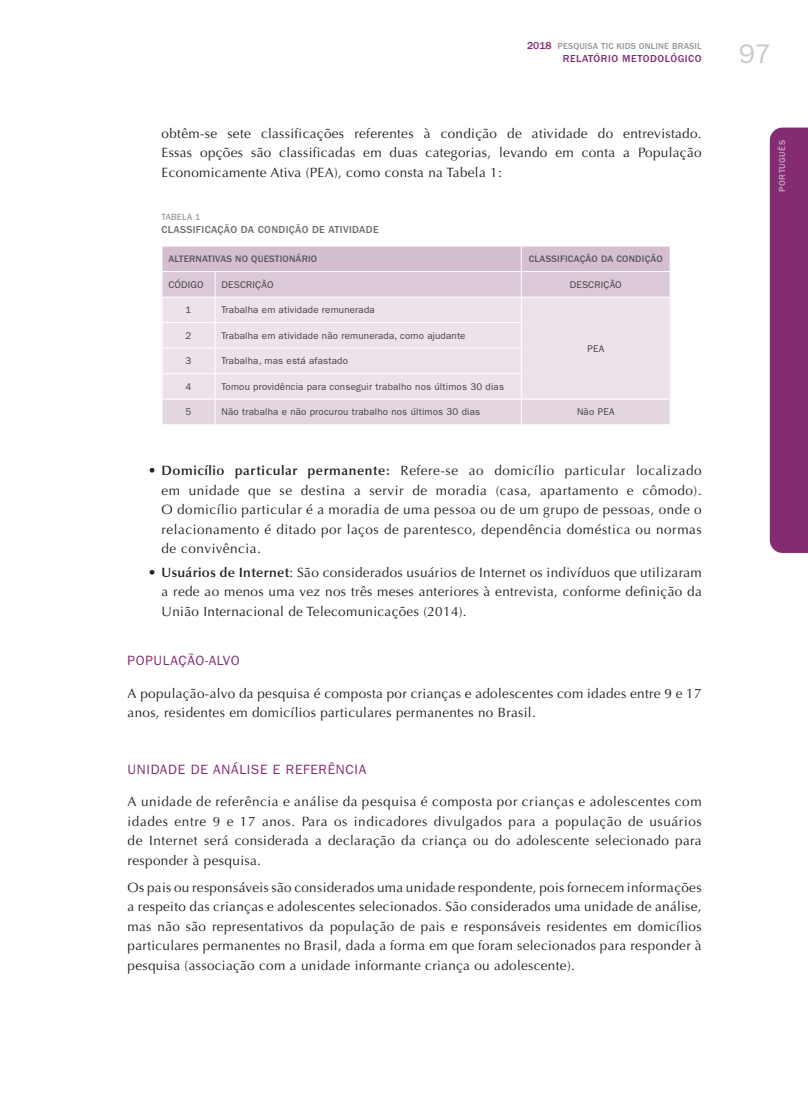
<style>
.page{position:relative;width:808px;height:1106px;background:#fff}
.page>*{position:absolute;margin:0;border:0;box-sizing:border-box;transform-origin:0 0}
.t1{font:27px "ITC Franklin Gothic Std";color:#c7c8ca}
.TEXTO{font:13.5px/19.5px "Optima LT Std";letter-spacing:.025em;color:#231f20;text-align:justify}
.T2{font:13.5px "ITC Franklin Gothic Std";letter-spacing:.05em;color:#832b73}
.tabela_TITULO{font:500 10.5px "ITC Franklin Gothic Std";letter-spacing:.03em;color:#6c6d70}
.t2{font:500 10.5px "ITC Franklin Gothic Std";letter-spacing:.05em;color:#832b73}
.tabela_TEXTO{font:9.75px "ITC Franklin Gothic Std";letter-spacing:.02em;color:#3e3e3f}
.tabela_TITULO_inte{font:500 9.75px "ITC Franklin Gothic Std";letter-spacing:.02em;color:#57585a}
.t3{font:500 9px "ITC Franklin Gothic Std";letter-spacing:.02em;color:#939598}
.t4{font:500 9px "ITC Franklin Gothic Std";letter-spacing:.05em;color:#c6a7be}
.tabela_numero{font:9px "ITC Franklin Gothic Std";letter-spacing:.03em;color:#808285}
.s1{font-size:10.5px;color:#832b73}
.s2{font-weight:600}
</style>
<div class="page">
<div style="left:770px;top:128px;width:38px;height:425px;background:#832b73"></div>
<svg style="left:162px;top:246px;width:508px;height:178px;background:#e6d9e3"></svg>
<p class="t3" style="left:527px;top:41px;width:176px"><span class="s1">2018</span> PESQUISA TIC KIDS ONLINE BRASIL</p>
<p class="t2" style="left:563px;top:53px;width:140px">RELATÓRIO METODOLÓGICO</p>
<h1 class="t1" style="left:739px;top:38px;width:34px">97</h1>
<p class="TEXTO" style="left:162px;top:123px;width:541px">obtêm-se sete classificações referentes à condição de atividade do entrevistado.<br>Essas opções são classificadas em duas categorias, levando em conta a População Economicamente Ativa (PEA), como consta na Tabela 1:</p>
<p class="tabela_numero" style="left:162px;top:211px;width:41px">TABELA 1</p>
<p class="tabela_TITULO" style="left:162px;top:224px;width:219px">CLASSIFICAÇÃO DA CONDIÇÃO DE ATIVIDADE</p>
<p class="tabela_TITULO_inte" style="left:168px;top:253px;width:150px">ALTERNATIVAS NO QUESTIONÁRIO</p>
<p class="tabela_TITULO_inte" style="left:529px;top:253px;width:135px">CLASSIFICAÇÃO DA CONDIÇÃO</p>
<p class="tabela_TEXTO" style="left:168px;top:279px;width:37px">CÓDIGO</p>
<p class="tabela_TEXTO" style="left:221px;top:279px;width:53px">DESCRIÇÃO</p>
<p class="tabela_TEXTO" style="left:570px;top:279px;width:53px">DESCRIÇÃO</p>
<p class="tabela_TEXTO" style="left:186px;top:304px;width:7px">1</p>
<p class="tabela_TEXTO" style="left:221px;top:304px;width:155px">Trabalha em atividade remunerada</p>
<p class="tabela_TEXTO" style="left:587px;top:342px;width:18px">PEA</p>
<p class="tabela_TEXTO" style="left:186px;top:330px;width:7px">2</p>
<p class="tabela_TEXTO" style="left:221px;top:330px;width:246px">Trabalha em atividade não remunerada, como ajudante</p>
<p class="tabela_TEXTO" style="left:186px;top:355px;width:7px">3</p>
<p class="tabela_TEXTO" style="left:221px;top:355px;width:128px">Trabalha, mas está afastado</p>
<p class="tabela_TEXTO" style="left:186px;top:381px;width:7px">4</p>
<p class="tabela_TEXTO" style="left:221px;top:381px;width:284px">Tomou providência para conseguir trabalho nos últimos 30 dias</p>
<p class="tabela_TEXTO" style="left:186px;top:406px;width:7px">5</p>
<p class="tabela_TEXTO" style="left:221px;top:406px;width:260px">Não trabalha e não procurou trabalho nos últimos 30 dias</p>
<p class="tabela_TEXTO" style="left:577px;top:406px;width:39px">Não PEA</p>
<p class="TEXTO" style="left:162px;top:461px;width:542px;text-indent:-13px"><span class="s2">• Domicílio particular permanente:</span> Refere-se ao domicílio particular localizado em unidade que se destina a servir de moradia (casa, apartamento e cômodo).<br>O domicílio particular é a moradia de uma pessoa ou de um grupo de pessoas, onde o relacionamento é ditado por laços de parentesco, dependência doméstica ou normas de convivência.</p>
<p class="TEXTO" style="left:162px;top:563px;width:542px;text-indent:-13px"><span class="s2">• Usuários de Internet</span>: São considerados usuários de Internet os indivíduos que utilizaram a rede ao menos uma vez nos três meses anteriores à entrevista, conforme definição da União Internacional de Telecomunicações (2014).</p>
<p class="T2" style="left:128px;top:653px;width:114px">POPULAÇÃO-ALVO</p>
<p class="TEXTO" style="left:128px;top:683px;width:575px">A população-alvo da pesquisa é composta por crianças e adolescentes com idades entre 9 e 17 anos, residentes em domicílios particulares permanentes no Brasil.</p>
<p class="T2" style="left:128px;top:761px;width:240px">UNIDADE DE ANÁLISE E REFERÊNCIA</p>
<p class="TEXTO" style="left:128px;top:792px;width:576px">A unidade de referência e análise da pesquisa é composta por crianças e adolescentes com idades entre 9 e 17 anos. Para os indicadores divulgados para a população de usuários de Internet será considerada a declaração da criança ou do adolescente selecionado para responder à pesquisa.</p>
<p class="TEXTO" style="left:128px;top:877px;width:576px">Os pais ou responsáveis são considerados uma unidade respondente, pois fornecem informações a respeito das crianças e adolescentes selecionados. São considerados uma unidade de análise, mas não são representativos da população de pais e responsáveis residentes em domicílios particulares permanentes no Brasil, dada a forma em que foram selecionados para responder à pesquisa (associação com a unidade informante criança ou adolescente).</p>
<p class="t4" style="left:777px;top:192px;width:53px;rotate:-90deg">PORTUGUÊS</p>
</div>
